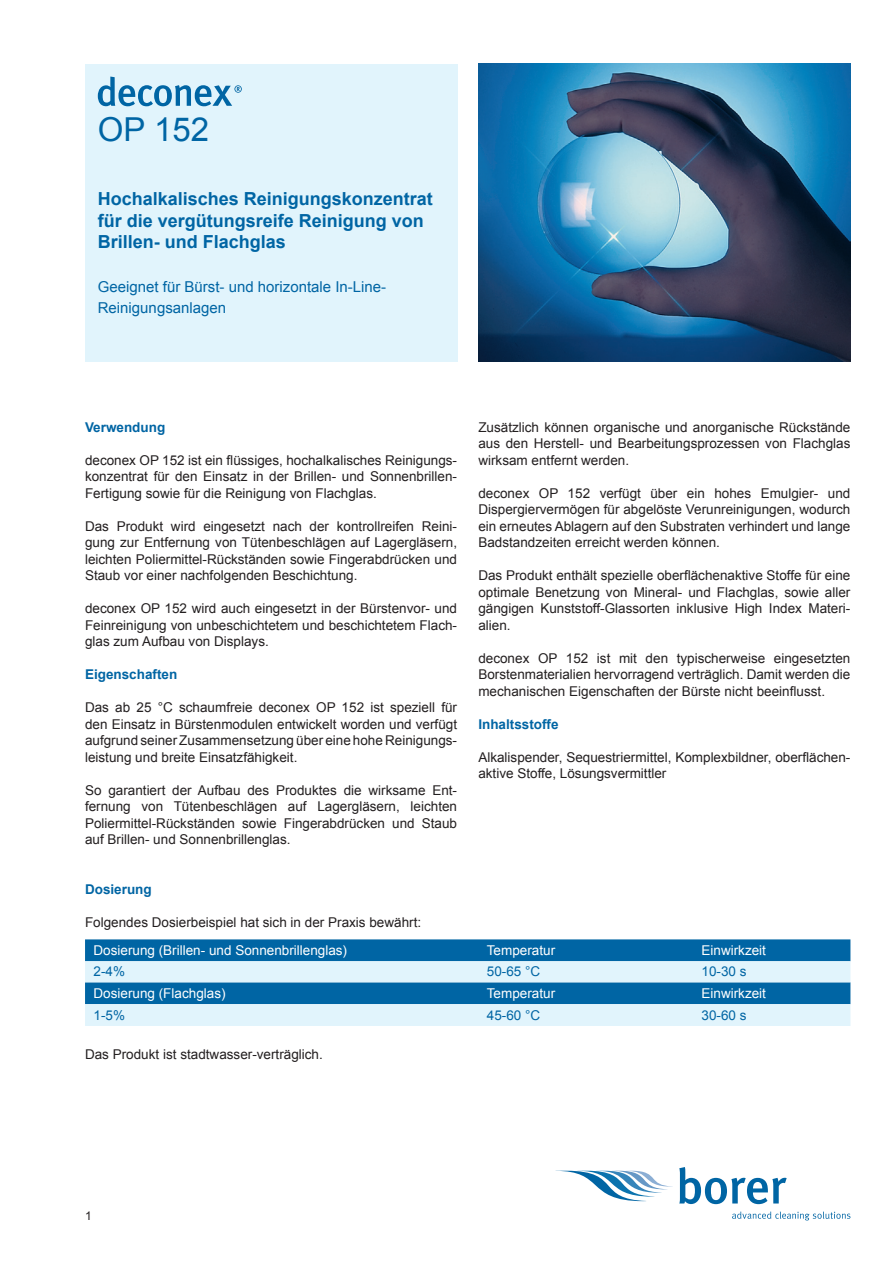
<style>
.page{position:relative;width:893px;height:1263px;background:#fff}
.page>*{position:absolute;margin:0;border:0;box-sizing:border-box;transform-origin:0 0}
.ProdBez_1_Seite{font:33px "Arial";color:#0065a4}
.Produkt-Titel{font:700 18px/21.6px "Arial";color:#0065a4}
.Produkt-Untertitel{font:15px/21px "Arial";color:#0065a4}
.Text{font:13.5px/16.5px "Arial";color:#231f20;text-align:justify}
.Tabelleninhalt{font:13.5px "Arial";color:#fff}
.Kapitel-Überschrift{font:700 13.5px "Arial";color:#0065a4}
.Tabelleninhalt-2{font:13.5px "Arial";color:#0065a4}
.t1{font:12px "Arial";color:#231f20}
</style>
<div class="page">
<div style="left:85px;top:64px;width:372px;height:297px;background:#e1f4fc"></div>
<svg style="left:562px;top:1171px;width:111px;height:30px"></svg>
<svg style="left:679px;top:1167px;width:108px;height:37px"></svg>
<svg style="left:732px;top:1211px;width:118px;height:9px"></svg>
<svg style="left:98px;top:77px;width:144px;height:29px"></svg>
<img style="left:478px;top:64px;width:372px;height:297px">
<div style="left:85px;top:939px;width:765px;height:22px;background:#0065a4"></div>
<svg style="left:85px;top:961px;width:765px;height:65px;background:#96c4de"></svg>
<p class="ProdBez_1_Seite" style="left:98px;top:108px;width:113px">OP 152</p>
<p class="Produkt-Titel" style="left:98px;top:189px;width:337px">Hochalkalisches Reinigungskonzentrat für die vergütungsreife Reinigung von<br>Brillen- und Flachglas</p>
<p class="Produkt-Untertitel" style="left:98px;top:276px;width:290px">Geeignet für Bürst- und horizontale In-Line-<br>Reinigungsanlagen</p>
<p class="Kapitel-Überschrift" style="left:85px;top:418px;width:82px">Verwendung</p>
<p class="Text" style="left:85px;top:452px;width:374px">deconex OP 152 ist ein flüssiges, hochalkalisches Reinigungs&shy;konzentrat für den Einsatz in der Brillen- und Sonnenbrillen-Fertigung sowie für die Reinigung von Flachglas.</p>
<p class="Text" style="left:85px;top:518px;width:374px">Das Produkt wird eingesetzt nach der kontrollreifen Reini&shy;gung zur Entfernung von Tütenbeschlägen auf Lagergläsern, leichten Poliermittel-Rückständen sowie Fingerabdrücken und Staub vor einer nachfolgenden Beschichtung.</p>
<p class="Text" style="left:85px;top:600px;width:374px">deconex OP 152 wird auch eingesetzt in der Bürstenvor- und Feinreinigung von unbeschichtetem und beschichtetem Flach&shy;glas zum Aufbau von Displays.</p>
<p class="Kapitel-Überschrift" style="left:85px;top:665px;width:94px">Eigenschaften</p>
<p class="Text" style="left:85px;top:699px;width:374px">Das ab 25 °C schaumfreie deconex OP 152 ist speziell für den Einsatz in Bürstenmodulen entwickelt worden und verfügt aufgrund seiner Zusammensetzung über eine hohe Reinigungs&shy;leistung und breite Einsatzfähigkeit.</p>
<p class="Text" style="left:85px;top:782px;width:374px">So garantiert der Aufbau des Produktes die wirksame Ent&shy;fernung von Tütenbeschlägen auf Lagergläsern, leichten Poliermittel-Rückständen sowie Fingerabdrücken und Staub auf Brillen- und Sonnenbrillenglas.</p>
<p class="Text" style="left:478px;top:419px;width:374px">Zusätzlich können organische und anorganische Rückstände aus den Herstell- und Bearbeitungsprozessen von Flachglas wirksam entfernt werden.</p>
<p class="Text" style="left:478px;top:485px;width:374px">deconex OP 152 verfügt über ein hohes Emulgier- und Dispergiervermögen für abgelöste Verunreinigungen, wodurch ein erneutes Ablagern auf den Substraten verhindert und lange Badstandzeiten erreicht werden können.</p>
<p class="Text" style="left:478px;top:567px;width:374px">Das Produkt enthält spezielle oberflächenaktive Stoffe für eine optimale Benetzung von Mineral- und Flachglas, sowie aller gängigen Kunststoff-Glassorten inklusive High Index Materi&shy;alien.</p>
<p class="Text" style="left:478px;top:650px;width:374px">deconex OP 152 ist mit den typischerweise eingesetzten Borstenmaterialien hervorragend verträglich. Damit werden die mechanischen Eigenschaften der Bürste nicht beeinflusst.</p>
<p class="Kapitel-Überschrift" style="left:478px;top:715px;width:82px">Inhaltsstoffe</p>
<p class="Text" style="left:478px;top:749px;width:374px">Alkalispender, Sequestriermittel, Komplexbildner, oberflächen&shy;aktive Stoffe, Lösungsvermittler</p>
<p class="Kapitel-Überschrift" style="left:85px;top:880px;width:68px">Dosierung</p>
<p class="Text" style="left:85px;top:914px;width:338px">Folgendes Dosierbeispiel hat sich in der Praxis bewährt:</p>
<p class="Tabelleninhalt" style="left:94px;top:942px;width:255px">Dosierung (Brillen- und Sonnenbrillenglas)</p>
<p class="Tabelleninhalt" style="left:487px;top:942px;width:70px">Temperatur</p>
<p class="Tabelleninhalt" style="left:702px;top:942px;width:66px">Einwirkzeit</p>
<p class="Tabelleninhalt-2" style="left:94px;top:963px;width:33px">2-4%</p>
<p class="Tabelleninhalt-2" style="left:487px;top:963px;width:55px">50-65 °C</p>
<p class="Tabelleninhalt-2" style="left:702px;top:963px;width:47px">10-30 s</p>
<p class="Tabelleninhalt" style="left:94px;top:984px;width:134px">Dosierung (Flachglas)</p>
<p class="Tabelleninhalt" style="left:487px;top:984px;width:70px">Temperatur</p>
<p class="Tabelleninhalt" style="left:702px;top:984px;width:66px">Einwirkzeit</p>
<p class="Tabelleninhalt-2" style="left:94px;top:1006px;width:33px">1-5%</p>
<p class="Tabelleninhalt-2" style="left:487px;top:1006px;width:55px">45-60 °C</p>
<p class="Tabelleninhalt-2" style="left:702px;top:1006px;width:47px">30-60 s</p>
<p class="Text" style="left:85px;top:1046px;width:239px">Das Produkt ist stadtwasser-verträglich.</p>
<p class="t1" style="left:85px;top:1208px;width:8px">1</p>
</div>
